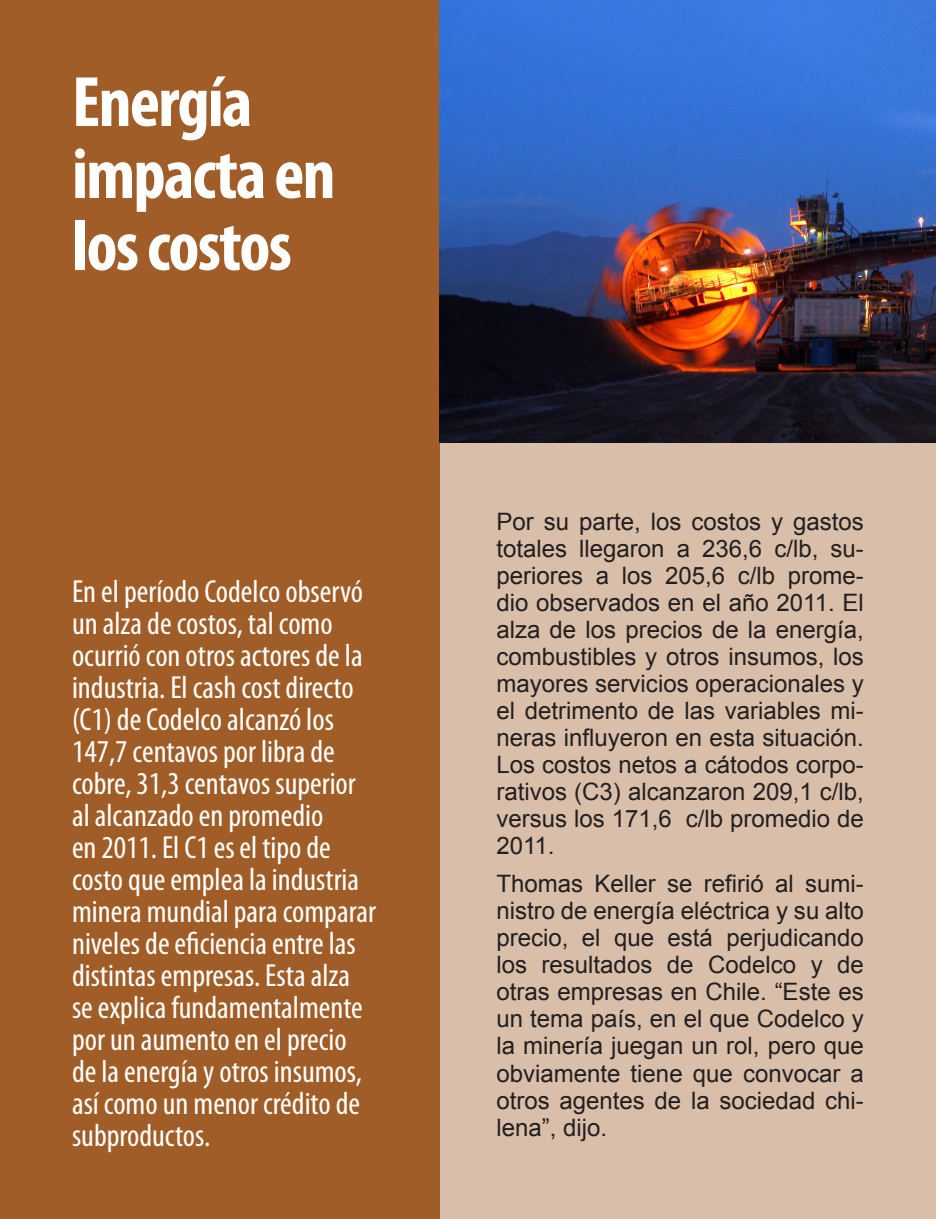
<style>
.page{position:relative;width:936px;height:1219px;background:#fff}
.page>*{position:absolute;margin:0;border:0;box-sizing:border-box;transform-origin:0 0}
.t1{font:700 condensed 72px/72px "Myriad Pro";letter-spacing:-.025em;color:#fff}
.t2{font:condensed 32px/32px "Myriad Pro";color:#fff}
.t3{font:24px/27px "Arial";color:#231f20;text-align:justify}
</style>
<div class="page">
<div style="left:0;top:0;width:935px;height:1219px;background:#d9bea9"></div>
<div style="left:0;top:0;width:440px;height:1219px;background:#a05d27"></div>
<img style="left:439px;top:0;width:496px;height:442px">
<p class="t1" style="left:72px;top:65px;width:265px">Energía impacta en los costos</p>
<p class="t2" style="left:72px;top:575px;width:305px">En el período Codelco observó un alza de costos, tal como ocurrió con otros actores de la industria. El cash cost directo (C1) de Codelco alcanzó los<br>147,7 centavos por libra de cobre, 31,3 centavos superior al alcanzado en promedio<br>en 2011. El C1 es el tipo de costo que emplea la industria minera mundial para comparar niveles de eficiencia entre las distintas empresas. Esta alza se explica fundamentalmente por un aumento en el precio de la energía y otros insumos, así como un menor crédito de subproductos.</p>
<p class="t3" style="left:496px;top:508px;width:369px">Por su parte, los costos y gastos totales llegaron a 236,6 c/lb, su&shy;periores a los 205,6 c/lb prome&shy;dio observados en el año 2011. El alza de los precios de la energía, combustibles y otros insumos, los mayores servicios operacionales y el detrimento de las variables mi&shy;neras influyeron en esta situación.<br>Los costos netos a cátodos corpo&shy;rativos (C3) alcanzaron 209,1 c/lb, versus los 171,6 c/lb promedio de 2011.</p>
<p class="t3" style="left:496px;top:871px;width:369px">Thomas Keller se refirió al sumi&shy;nistro de energía eléctrica y su alto precio, el que está perjudicando los resultados de Codelco y de otras empresas en Chile. “Este es un tema país, en el que Codelco y la minería juegan un rol, pero que obviamente tiene que convocar a otros agentes de la sociedad chi&shy;lena”, dijo.</p>
</div>
